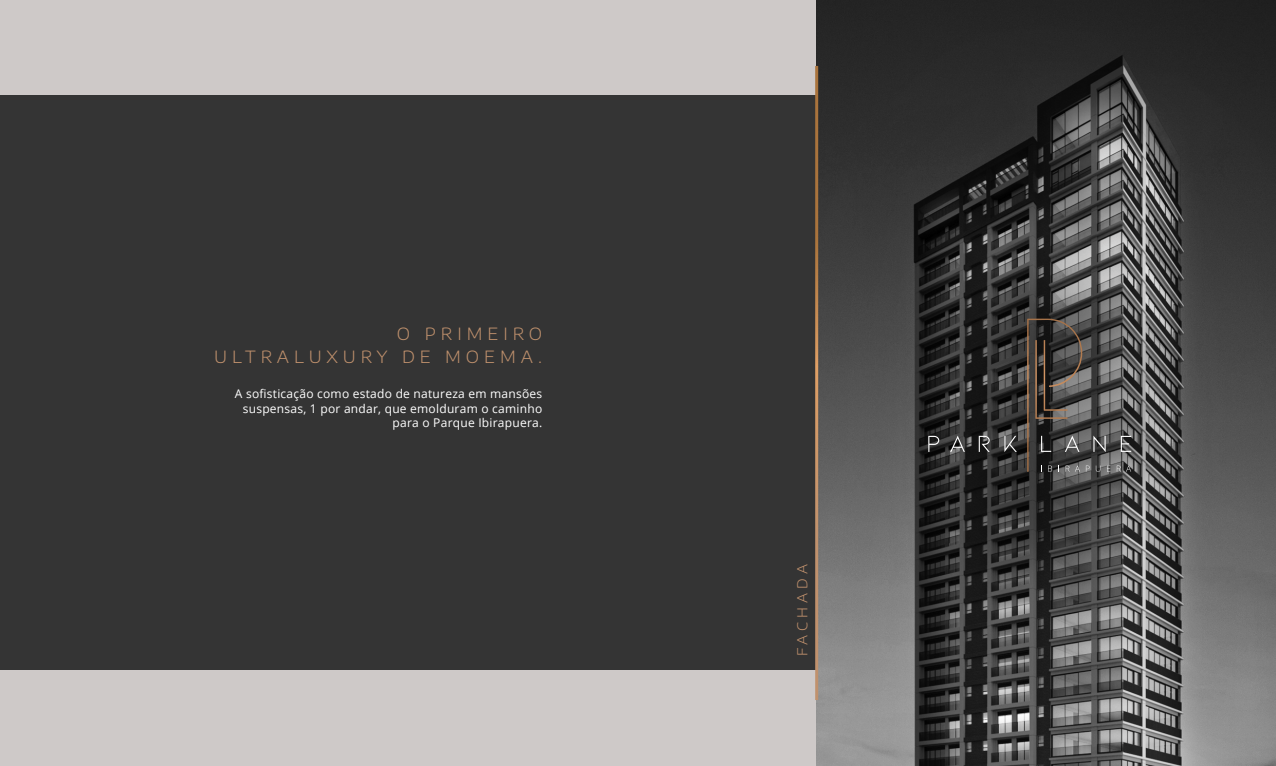
<style>
.page{position:relative;width:1276px;height:766px;background:#fff}
.page>*{position:absolute;margin:0;border:0;box-sizing:border-box;transform-origin:0 0}
.t1{font:16.5px/23.4px "Encode Sans SC Exp Lt";letter-spacing:.3em;color:#c0916d;text-align:right}
.t2{font:13.5px "Encode Sans SC Exp Lt";letter-spacing:.29em;color:#c0916d}
.t3{font:12px/14.4px "Open Sans";letter-spacing:.02em;color:#fff;text-align:right}
</style>
<div class="page">
<div style="left:0;top:0;width:1276px;height:765px;background:#cec9c8"></div>
<div style="left:0;top:96px;width:816px;height:574px;background:#343434"></div>
<img style="left:816px;top:0;width:460px;height:765px">
<hr style="left:815px;top:66px;width:3px;height:633px;background:#fff">
<svg style="left:1116px;top:465px;width:4px;height:6px"></svg>
<svg style="left:1126px;top:465px;width:5px;height:6px"></svg>
<svg style="left:928px;top:435px;width:11px;height:17px"></svg>
<svg style="left:950px;top:435px;width:15px;height:17px"></svg>
<svg style="left:978px;top:435px;width:11px;height:17px"></svg>
<svg style="left:1004px;top:435px;width:13px;height:17px"></svg>
<svg style="left:1120px;top:435px;width:11px;height:17px"></svg>
<svg style="left:1027px;top:318px;width:83px;height:153px"></svg>
<h1 class="t1" style="left:214px;top:321px;width:330px">O PRIMEIRO<br>ULTRALUXURY DE MOEMA.</h1>
<p class="t3" style="left:235px;top:386px;width:309px">A sofisticação como estado de natureza em mansões suspensas, 1 por andar, que emolduram o caminho para o Parque Ibirapuera.</p>
<p class="t2" style="left:793px;top:656px;width:93px;rotate:-90deg">FACHADA</p>
</div>
